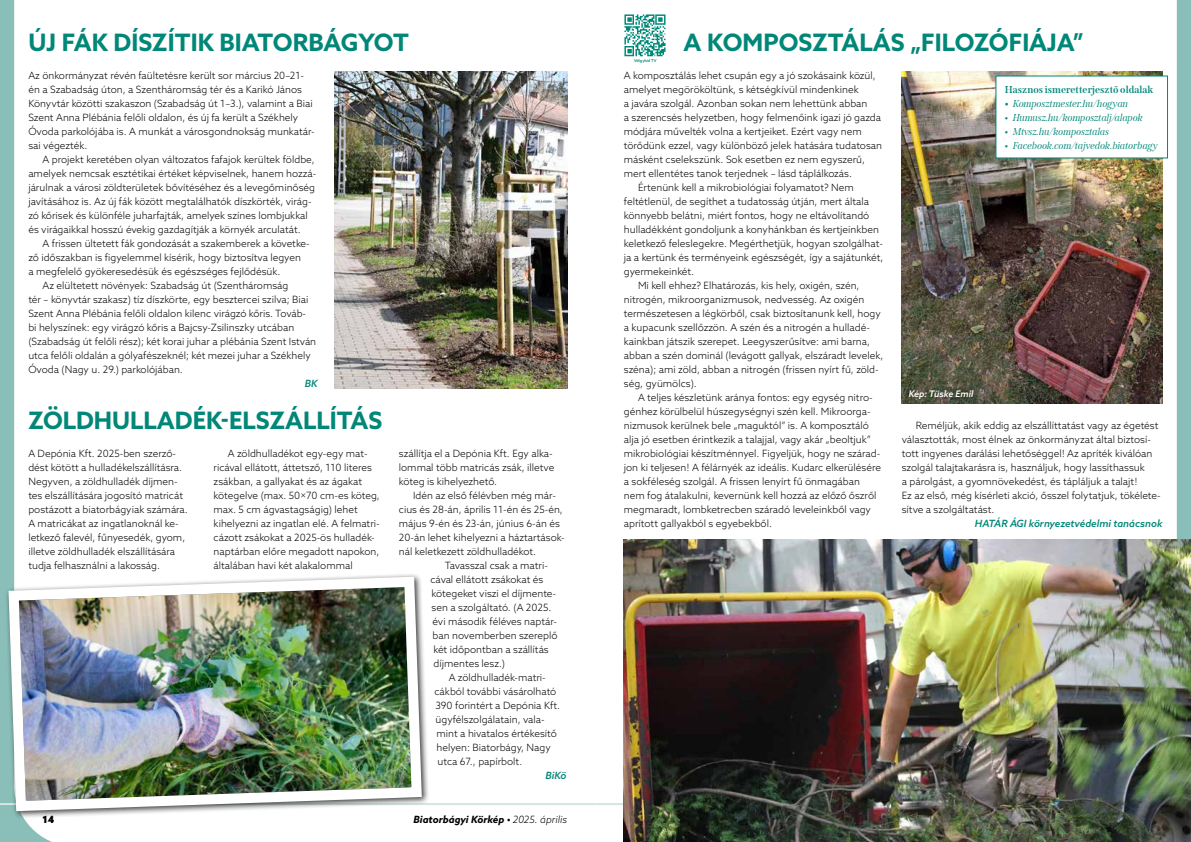
<style>
.page{position:relative;width:1191px;height:842px;background:#fff}
.page>*{position:absolute;margin:0;border:0;box-sizing:border-box;transform-origin:0 0}
.t1{font:700 24px "Azo Sans";color:#008777}
.t2{font:300 10px/14px "Azo Sans";color:#000}
.t3{font:italic 10px "Span";color:#008777}
.t4{font:italic 500 10px "Azo Sans";color:#008777}
.t5{font:italic 700 10px "Azo Sans";color:#000}
.t6{font:700 10px "Span";color:#008777}
.t7{font:900 10px "Azo Sans";color:#000}
.t8{font:italic 500 9px "Azo Sans";color:#fff}
.t9{font:500 4px "Azo Sans";color:#008777}
.s1{font-weight:300}
.s2{font-weight:700}
</style>
<div class="page">
<svg style="left:0;top:0;width:52px;height:842px"></svg>
<svg style="left:1115px;top:0;width:76px;height:539px"></svg>
<hr style="left:0;top:803px;width:595px;height:2px;background:#d4e5e3">
<hr style="left:595px;top:803px;width:596px;height:2px;background:#d4e5e3">
<img style="left:334px;top:72px;width:233px;height:317px">
<img style="left:3px;top:571px;width:424px;height:245px">
<img style="left:624px;top:14px;width:42px;height:42px">
<img style="left:901px;top:72px;width:261px;height:332px">
<div style="left:996px;top:76px;width:171px;height:82px;background:#fff"></div>
<img style="left:624px;top:539px;width:567px;height:303px">
<h1 class="t1" style="left:28px;top:26px;width:382px">ÚJ FÁK DÍSZÍTIK BIATORBÁGYOT</h1>
<p class="t2" style="left:28px;top:68px;width:288px">Az önkormányzat révén faültetésre került sor március 20–21- én a Szabadság úton, a Szentháromság tér és a Karikó János Könyvtár közötti szakaszon (Szabadság út 1–3.), valamint a Biai Szent Anna Plébánia felőli oldalon, és új fa került a Székhely Óvoda parkolójába is. A munkát a városgondnokság munkatár&shy;sai végezték.</p>
<p class="t2" style="left:28px;top:152px;width:289px;text-indent:14px">A projekt keretében olyan változatos fafajok kerültek földbe, amelyek nemcsak esztétikai értéket képviselnek, hanem hozzá&shy;járulnak a városi zöldterületek bővítéséhez és a levegőminőség javításához is. Az új fák között megtalálhatók díszkörték, virág&shy;zó kőrisek és különféle juharfajták, amelyek színes lombjukkal és virágaikkal hosszú évekig gazdagítják a környék arculatát.</p>
<p class="t2" style="left:43px;top:236px;width:269px">A frissen ültetett fák gondozását a szakemberek a követke-</p>
<p class="t2" style="left:28px;top:250px;width:274px">ző időszakban is figyelemmel kísérik, hogy biztosítva legyen</p>
<p class="t2" style="left:28px;top:264px;width:254px">a megfelelő gyökeresedésük és egészséges fejlődésük.</p>
<p class="t2" style="left:43px;top:278px;width:247px">Az elültetett növények: Szabadság út (Szentháromság</p>
<p class="t2" style="left:28px;top:292px;width:281px">tér – könyvtár szakasz) tíz díszkörte, egy besztercei szilva; Biai</p>
<p class="t2" style="left:28px;top:306px;width:279px">Szent Anna Plébánia felőli oldalon kilenc virágzó kőris. Továb-</p>
<p class="t2" style="left:28px;top:320px;width:267px">bi helyszínek: egy virágzó kőris a Bajcsy-Zsilinszky utcában</p>
<p class="t2" style="left:28px;top:334px;width:289px">(Szabadság út felőli rész); két korai juhar a plébánia Szent István</p>
<p class="t2" style="left:28px;top:348px;width:284px">utca felőli oldalán a gólyafészeknél; két mezei juhar a Székhely</p>
<p class="t2" style="left:28px;top:362px;width:156px">Óvoda (Nagy u. 29.) parkolójában.</p>
<p class="t4" style="left:305px;top:377px;width:14px">BK</p>
<h1 class="t1" style="left:28px;top:404px;width:355px">ZÖLDHULLADÉK-ELSZÁLLÍTÁS</h1>
<p class="t2" style="left:28px;top:446px;width:161px">A Depónia Kft. 2025-ben szerző&shy;dést kötött a hulladékelszállításra.<br>Negyven, a zöldhulladék díjmen&shy;tes elszállítására jogosító matricát postázott a biatorbágyiak számára.<br>A matricákat az ingatlanoknál ke&shy;letkező falevél, fűnyesedék, gyom, illetve zöldhulladék elszállítására tudja felhasználni a lakosság.</p>
<p class="t2" style="left:214px;top:446px;width:168px;text-indent:14px">A zöldhulladékot egy-egy mat&shy;ricával ellátott, áttetsző, 110 literes zsákban, a gallyakat és az ágakat kötegelve (max. 50×70 cm-es köteg, max. 5 cm ágvastagságig) lehet kihelyezni az ingatlan elé. A felmatri&shy;cázott zsákokat a 2025-ös hulladék&shy;naptárban előre megadott napokon, általában havi két alakalommal</p>
<p class="t2" style="left:399px;top:446px;width:157px">szállítja el a Depónia Kft. Egy alka&shy;lommal több matricás zsák, illetve köteg is kihelyezhető.</p>
<p class="t2" style="left:413px;top:488px;width:144px">Idén az első félévben még már-</p>
<p class="t2" style="left:399px;top:502px;width:165px">cius és 28-án, április 11-én és 25-én,</p>
<p class="t2" style="left:399px;top:516px;width:162px">május 9-én és 23-án, június 6-án és</p>
<p class="t2" style="left:399px;top:530px;width:167px">20-án lehet kihelyezni a háztartások-</p>
<p class="t2" style="left:399px;top:544px;width:139px">nál keletkezett zöldhulladékot.</p>
<p class="t2" style="left:445px;top:558px;width:105px">Tavasszal csak a matri-</p>
<p class="t2" style="left:430px;top:572px;width:114px">cával ellátott zsákokat és</p>
<p class="t2" style="left:431px;top:586px;width:126px">kötegeket viszi el díjmente-</p>
<p class="t2" style="left:431px;top:600px;width:121px">sen a szolgáltató. (A 2025.</p>
<p class="t2" style="left:432px;top:614px;width:126px">évi második féléves naptár-</p>
<p class="t2" style="left:432px;top:628px;width:126px">ban novemberben szereplő</p>
<p class="t2" style="left:433px;top:642px;width:117px">két időpontban a szállítás</p>
<p class="t2" style="left:433px;top:656px;width:73px">díjmentes lesz.)</p>
<p class="t2" style="left:449px;top:670px;width:99px">A zöldhulladék-matri-</p>
<p class="t2" style="left:434px;top:684px;width:123px">cákból további vásárolható</p>
<p class="t2" style="left:435px;top:698px;width:126px">390 forintért a Depónia Kft.</p>
<p class="t2" style="left:435px;top:712px;width:111px">ügyfélszolgálatain, vala-</p>
<p class="t2" style="left:436px;top:726px;width:122px">mint a hivatalos értékesítő</p>
<p class="t2" style="left:436px;top:740px;width:116px">helyen: Biatorbágy, Nagy</p>
<p class="t2" style="left:437px;top:754px;width:86px">utca 67., papírbolt.</p>
<p class="t4" style="left:545px;top:769px;width:22px">BiKö</p>
<p class="t7" style="left:43px;top:813px;width:14px">14</p>
<p class="t5" style="left:413px;top:813px;width:155px">Biatorbágyi Körkép • <span class="s1">2025. április</span></p>
<h1 class="t1" style="left:683px;top:26px;width:401px">A KOMPOSZTÁLÁS „FILOZÓFIÁJA”</h1>
<p class="t2" style="left:624px;top:68px;width:253px">A komposztálás lehet csupán egy a jó szokásaink közül,</p>
<p class="t2" style="left:624px;top:82px;width:236px">amelyet megörököltünk, s kétségkívül mindenkinek</p>
<p class="t2" style="left:624px;top:96px;width:245px">a javára szolgál. Azonban sokan nem lehettünk abban</p>
<p class="t2" style="left:624px;top:110px;width:259px">a szerencsés helyzetben, hogy felmenőink igazi jó gazda</p>
<p class="t2" style="left:624px;top:124px;width:239px">módjára művelték volna a kertjeiket. Ezért vagy nem</p>
<p class="t2" style="left:624px;top:138px;width:260px">törődünk ezzel, vagy különböző jelek hatására tudatosan</p>
<p class="t2" style="left:624px;top:152px;width:243px">másként cselekszünk. Sok esetben ez nem egyszerű,</p>
<p class="t2" style="left:624px;top:166px;width:230px">mert ellentétes tanok terjednek – lásd táplálkozás.</p>
<p class="t2" style="left:638px;top:180px;width:217px">Értenünk kell a mikrobiológiai folyamatot? Nem</p>
<p class="t2" style="left:624px;top:194px;width:247px">feltétlenül, de segíthet a tudatosság útján, mert általa</p>
<p class="t2" style="left:624px;top:208px;width:247px">könnyebb belátni, miért fontos, hogy ne eltávolítandó</p>
<p class="t2" style="left:624px;top:222px;width:257px">hulladékként gondoljunk a konyhánkban és kertjeinkben</p>
<p class="t2" style="left:624px;top:236px;width:261px">keletkező feleslegekre. Megérthetjük, hogyan szolgálhat-</p>
<p class="t2" style="left:624px;top:250px;width:261px">ja a kertünk és terményeink egészségét, így a sajátunkét,</p>
<p class="t2" style="left:624px;top:264px;width:72px">gyermekeinkét.</p>
<p class="t2" style="left:638px;top:278px;width:223px">Mi kell ehhez? Elhatározás, kis hely, oxigén, szén,</p>
<p class="t2" style="left:624px;top:292px;width:242px">nitrogén, mikroorganizmusok, nedvesség. Az oxigén</p>
<p class="t2" style="left:624px;top:306px;width:258px">természetesen a légkörből, csak biztosítanunk kell, hogy</p>
<p class="t2" style="left:624px;top:320px;width:247px">a kupacunk szellőzzön. A szén és a nitrogén a hulladé-</p>
<p class="t2" style="left:624px;top:334px;width:248px">kainkban játszik szerepet. Leegyszerűsítve: ami barna,</p>
<p class="t2" style="left:624px;top:348px;width:261px">abban a szén dominál (levágott gallyak, elszáradt levelek,</p>
<p class="t2" style="left:624px;top:362px;width:256px">széna); ami zöld, abban a nitrogén (frissen nyírt fű, zöld-</p>
<p class="t2" style="left:624px;top:376px;width:75px">ség, gyümölcs).</p>
<p class="t2" style="left:638px;top:390px;width:236px">A teljes készletünk aránya fontos: egy egység nitro-</p>
<p class="t2" style="left:624px;top:404px;width:248px">génhez körülbelül húszegységnyi szén kell. Mikroorga-</p>
<p class="t2" style="left:624px;top:418px;width:247px">nizmusok kerülnek bele „maguktól” is. A komposztáló</p>
<p class="t2" style="left:624px;top:432px;width:248px">alja jó esetben érintkezik a talajjal, vagy akár „beoltjuk”</p>
<p class="t2" style="left:624px;top:446px;width:258px">mikrobiológiai készítménnyel. Figyeljük, hogy ne szárad-</p>
<p class="t2" style="left:624px;top:460px;width:259px">jon ki teljesen! A félárnyék az ideális. Kudarc elkerülésére</p>
<p class="t2" style="left:624px;top:474px;width:238px">a sokféleség szolgál. A frissen lenyírt fű önmagában</p>
<p class="t2" style="left:624px;top:488px;width:254px">nem fog átalakulni, kevernünk kell hozzá az előző őszről</p>
<p class="t2" style="left:624px;top:502px;width:249px">megmaradt, lombketrecben száradó leveleinkből vagy</p>
<p class="t2" style="left:624px;top:516px;width:150px">aprított gallyakból s egyebekből.</p>
<p class="t9" style="left:634px;top:57px;width:24px">Völgyhíd TV</p>
<p class="t6" style="left:1005px;top:84px;width:150px">Hasznos ismeretterjesztő oldalak</p>
<p class="t3" style="left:1005px;top:98px;width:125px"><span class="s2">•</span> Komposztmester.hu/hogyan</p>
<p class="t3" style="left:1005px;top:112px;width:140px">• Humusz.hu/komposztalj/alapok</p>
<p class="t3" style="left:1005px;top:126px;width:106px">• Mtvsz.hu/komposztalas</p>
<p class="t3" style="left:1005px;top:140px;width:155px">• Facebook.com/tajvedok.biatorbagy</p>
<p class="t8" style="left:909px;top:387px;width:66px">Kép: Tüske Emil</p>
<p class="t2" style="left:901px;top:418px;width:260px;text-indent:14px">Reméljük, akik eddig az elszállíttatást vagy az égetést választották, most élnek az önkormányzat által biztosí&shy;tott ingyenes darálási lehetőséggel! Az apríték kiválóan szolgál talajtakarásra is, használjuk, hogy lassíthassuk<br>a párolgást, a gyomnövekedést, és tápláljuk a talajt!<br>Ez az első, még kísérleti akció, ősszel folytatjuk, tökélete&shy;sítve a szolgáltatást.</p>
<p class="t4" style="left:975px;top:517px;width:189px">HATÁR ÁGI környezetvédelmi tanácsnok</p>
</div>
